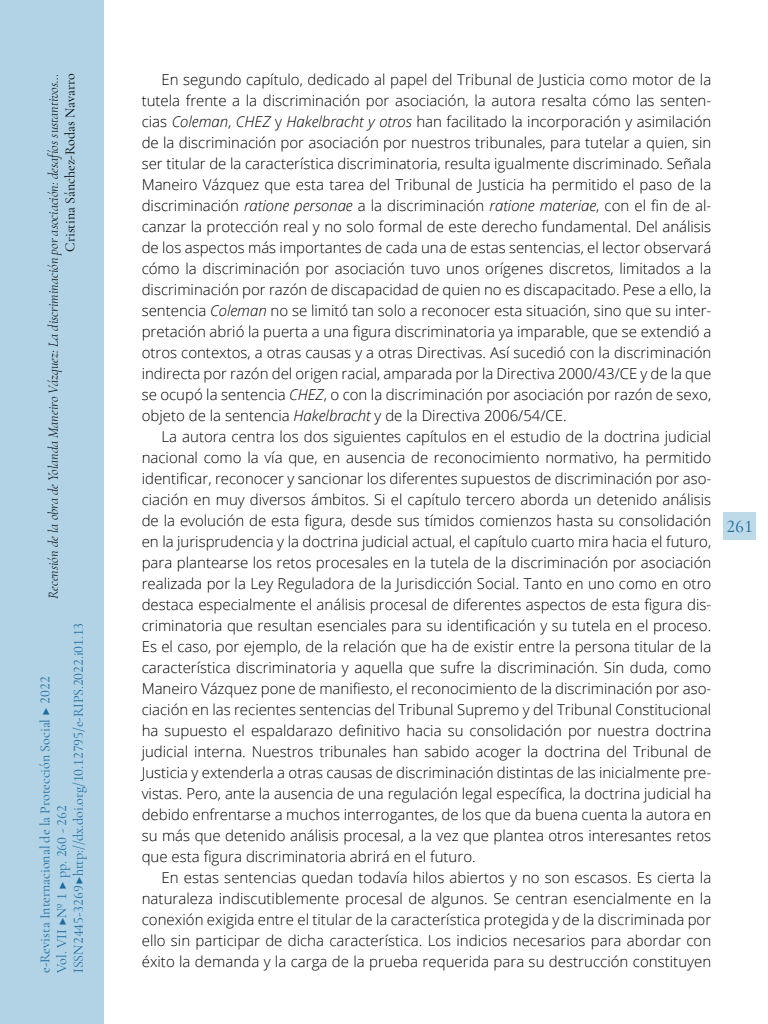
<style>
.page{position:relative;width:768px;height:1024px;background:#fff}
.page>*{position:absolute;margin:0;border:0;box-sizing:border-box;transform-origin:0 0}
.t1{font:500 18px "Cormorant Garamond";color:#1b6b9f}
._00_bsc{font:300 15px/21px "Open Sans";color:#000;text-align:justify}
.t2{font:14px/16.8px "Cormorant Garamond";color:#1b6b9f}
.t3{font:italic 300 14px "Cormorant Garamond";color:#000}
.t4{font:14px "Cormorant Garamond";color:#000}
.s1{font-style:italic}
</style>
<div class="page">
<div style="left:0;top:0;width:103px;height:1024px;background:#b1d3e5"></div>
<div style="left:724px;top:512px;width:32px;height:28px;background:#bedae8"></div>
<p class="t3" style="left:45px;top:599px;width:527px;rotate:-90deg">Recensión de la obra de Yolanda Maneiro Vázquez: La discriminación por asociación: desafíos sustantivos…</p>
<p class="t4" style="left:62px;top:252px;width:180px;rotate:-90deg">Cristina Sánchez-Rodas Navarro</p>
<p class="t2" style="left:36px;top:973px;width:352px;rotate:-90deg">e-Revista Internacional de la Protección Social ▶ 2022<br>Vol. VII ▶Nº 1 ▶ pp. 260 - 262<br>ISSN 2445-3269 ▶ http://dx.doi.org/10.12795/e-RIPS.2022.i01.13</p>
<p class="_00_bsc" style="left:142px;top:69px;width:571px;text-indent:20px">En segundo capítulo, dedicado al papel del Tribunal de Justicia como motor de la tutela frente a la discriminación por asociación, la autora resalta cómo las senten&shy;cias <span class="s1">Coleman</span>, <span class="s1">CHEZ</span> y <span class="s1">Hakelbracht y otros</span> han facilitado la incorporación y asimilación de la discriminación por asociación por nuestros tribunales, para tutelar a quien, sin ser titular de la característica discriminatoria, resulta igualmente discriminado. Señala Maneiro Vázquez que esta tarea del Tribunal de Justicia ha permitido el paso de la discriminación <span class="s1">ratione personae</span> a la discriminación <span class="s1">ratione materiae</span>, con el fin de al&shy;canzar la protección real y no solo formal de este derecho fundamental. Del análisis de los aspectos más importantes de cada una de estas sentencias, el lector observará cómo la discriminación por asociación tuvo unos orígenes discretos, limitados a la discriminación por razón de discapacidad de quien no es discapacitado. Pese a ello, la sentencia <span class="s1">Coleman</span> no se limitó tan solo a reconocer esta situación, sino que su inter&shy;pretación abrió la puerta a una figura discriminatoria ya imparable, que se extendió a otros contextos, a otras causas y a otras Directivas. Así sucedió con la discriminación indirecta por razón del origen racial, amparada por la Directiva 2000/43/CE y de la que se ocupó la sentencia <span class="s1">CHEZ</span>, o con la discriminación por asociación por razón de sexo, objeto de la sentencia <span class="s1">Hakelbracht</span> y de la Directiva 2006/54/CE.</p>
<p class="_00_bsc" style="left:142px;top:426px;width:571px;text-indent:20px">La autora centra los dos siguientes capítulos en el estudio de la doctrina judicial nacional como la vía que, en ausencia de reconocimiento normativo, ha permitido identificar, reconocer y sancionar los diferentes supuestos de discriminación por aso&shy;ciación en muy diversos ámbitos. Si el capítulo tercero aborda un detenido análisis de la evolución de esta figura, desde sus tímidos comienzos hasta su consolidación en la jurisprudencia y la doctrina judicial actual, el capítulo cuarto mira hacia el futuro, para plantearse los retos procesales en la tutela de la discriminación por asociación realizada por la Ley Reguladora de la Jurisdicción Social. Tanto en uno como en otro destaca especialmente el análisis procesal de diferentes aspectos de esta figura dis&shy;criminatoria que resultan esenciales para su identificación y su tutela en el proceso.<br>Es el caso, por ejemplo, de la relación que ha de existir entre la persona titular de la característica discriminatoria y aquella que sufre la discriminación. Sin duda, como Maneiro Vázquez pone de manifiesto, el reconocimiento de la discriminación por aso&shy;ciación en las recientes sentencias del Tribunal Supremo y del Tribunal Constitucional ha supuesto el espaldarazo definitivo hacia su consolidación por nuestra doctrina judicial interna. Nuestros tribunales han sabido acoger la doctrina del Tribunal de Justicia y extenderla a otras causas de discriminación distintas de las inicialmente pre&shy;vistas. Pero, ante la ausencia de una regulación legal específica, la doctrina judicial ha debido enfrentarse a muchos interrogantes, de los que da buena cuenta la autora en su más que detenido análisis procesal, a la vez que plantea otros interesantes retos que esta figura discriminatoria abrirá en el futuro.</p>
<p class="_00_bsc" style="left:142px;top:867px;width:571px;text-indent:20px">En estas sentencias quedan todavía hilos abiertos y no son escasos. Es cierta la naturaleza indiscutiblemente procesal de algunos. Se centran esencialmente en la conexión exigida entre el titular de la característica protegida y de la discriminada por ello sin participar de dicha característica. Los indicios necesarios para abordar con éxito la demanda y la carga de la prueba requerida para su destrucción constituyen</p>
<p class="t1" style="left:726px;top:515px;width:28px">261</p>
</div>
